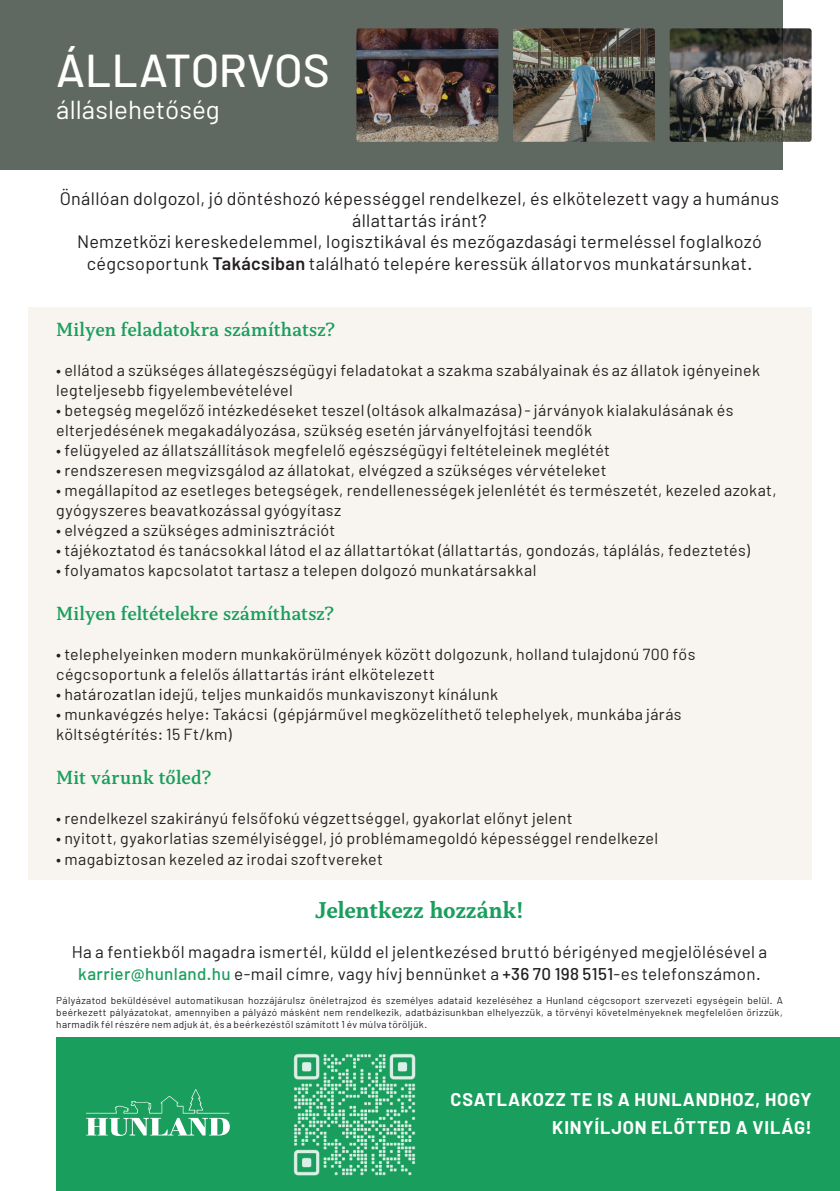
<style>
.page{position:relative;width:840px;height:1191px;background:#fff}
.page>*{position:absolute;margin:0;border:0;box-sizing:border-box;transform-origin:0 0}
.t1{font:500 46px "Barlow";letter-spacing:-.005em;color:#fff}
.t2{font:26px "Barlow";color:#fff}
.t3{font:700 24px "Capitolina";color:#199e5d}
.t4{font:600 20px "Capitolina";letter-spacing:.005em;color:#199e5d}
.t5{font:18px/21.6px "Barlow";letter-spacing:.015em;color:#231f20;text-align:center}
.t6{font:700 18px/28px "Barlow";letter-spacing:.045em;color:#fff;text-align:right}
.t7{font:17px/22px "Barlow";letter-spacing:.02em;color:#231f20;text-align:center}
.t8{font:16px/20px "Barlow";letter-spacing:.025em;color:#231f20}
.t9{font:10px/12px "Barlow";letter-spacing:.035em;color:#231f20;text-align:justify}
.s1{font-weight:600}
.s2{font-weight:500;color:#199e5d}
.s3{font-weight:500}
</style>
<div class="page">
<div style="left:28px;top:307px;width:783px;height:573px;background:#f8f5f0"></div>
<div style="left:57px;top:1037px;width:782px;height:154px;background:#199e5d"></div>
<svg style="left:86px;top:1089px;width:144px;height:47px"></svg>
<div style="left:0;top:0;width:782px;height:170px;background:#5f6961"></div>
<img style="left:669px;top:28px;width:142px;height:114px">
<img style="left:513px;top:28px;width:141px;height:114px">
<img style="left:356px;top:28px;width:142px;height:114px">
<img style="left:293px;top:1053px;width:123px;height:123px">
<h1 class="t1" style="left:56px;top:42px;width:275px">ÁLLATORVOS</h1>
<h2 class="t2" style="left:56px;top:93px;width:165px">álláslehetőség</h2>
<p class="t5" style="left:60px;top:187px;width:720px">Önállóan dolgozol, jó döntéshozó képességgel rendelkezel, és elkötelezett vagy a humánus állattartás iránt?<br>Nemzetközi kereskedelemmel, logisztikával és mezőgazdasági termeléssel foglalkozó cégcsoportunk <span class="s1">Takácsiban</span> található telepére keressük állatorvos munkatársunkat.</p>
<p class="t4" style="left:56px;top:317px;width:280px">Milyen feladatokra számíthatsz?</p>
<p class="t8" style="left:56px;top:359px;width:705px">• ellátod a szükséges állategészségügyi feladatokat a szakma szabályainak és az állatok igényeinek legteljesebb figyelembevételével</p>
<p class="t8" style="left:56px;top:399px;width:678px">• betegség megelőző intézkedéseket teszel (oltások alkalmazása) - járványok kialakulásának és elterjedésének megakadályozása, szükség esetén járványelfojtási teendők</p>
<p class="t8" style="left:56px;top:439px;width:555px">• felügyeled az állatszállítások megfelelő egészségügyi feltételeinek meglétét</p>
<p class="t8" style="left:56px;top:459px;width:551px">• rendszeresen megvizsgálod az állatokat, elvégzed a szükséges vérvételeket</p>
<p class="t8" style="left:56px;top:479px;width:721px">• megállapítod az esetleges betegségek, rendellenességek jelenlétét és természetét, kezeled azokat, gyógyszeres beavatkozással gyógyítasz</p>
<p class="t8" style="left:56px;top:519px;width:280px">• elvégzed a szükséges adminisztrációt</p>
<p class="t8" style="left:56px;top:539px;width:694px">• tájékoztatod és tanácsokkal látod el az állattartókat (állattartás, gondozás, táplálás, fedeztetés)</p>
<p class="t8" style="left:56px;top:560px;width:481px">• folyamatos kapcsolatot tartasz a telepen dolgozó munkatársakkal</p>
<p class="t4" style="left:56px;top:602px;width:279px">Milyen feltételekre számíthatsz?</p>
<p class="t8" style="left:56px;top:644px;width:640px">• telephelyeinken modern munkakörülmények között dolgozunk, holland tulajdonú 700 fős cégcsoportunk a felelős állattartás iránt elkötelezett</p>
<p class="t8" style="left:56px;top:684px;width:443px">• határozatlan idejű, teljes munkaidős munkaviszonyt kínálunk</p>
<p class="t8" style="left:56px;top:704px;width:626px">• munkavégzés helye: Takácsi (gépjárművel megközelíthető telephelyek, munkába járás költségtérítés: 15 Ft/km)</p>
<p class="t4" style="left:56px;top:766px;width:157px">Mit várunk tőled?</p>
<p class="t8" style="left:56px;top:808px;width:517px">• rendelkezel szakirányú felsőfokú végzettséggel, gyakorlat előnyt jelent</p>
<p class="t8" style="left:56px;top:828px;width:603px">• nyitott, gyakorlatias személyiséggel, jó problémamegoldó képességgel rendelkezel</p>
<p class="t8" style="left:56px;top:848px;width:328px">• magabiztosan kezeled az irodai szoftvereket</p>
<h3 class="t3" style="left:315px;top:895px;width:210px">Jelentkezz hozzánk!</h3>
<p class="t7" style="left:72px;top:940px;width:696px">Ha a fentiekből magadra ismertél, küldd el jelentkezésed bruttó bérigényed megjelölésével a <span class="s2">karrier@hunland.hu</span> e-mail címre, vagy hívj bennünket a <span class="s3">+36 70 198 5151</span>-es telefonszámon.</p>
<p class="t9" style="left:56px;top:993px;width:727px">Pályázatod beküldésével automatikusan hozzájárulsz önéletrajzod és személyes adataid kezeléséhez a Hunland cégcsoport szervezeti egységein belül. A beérkezett pályázatokat, amennyiben a pályázó másként nem rendelkezik, adatbázisunkban elhelyezzük, a törvényi követelményeknek megfelelően őrizzük, harmadik fél részére nem adjuk át, és a beérkezéstől számított 1 év múlva töröljük.</p>
<p class="t6" style="left:450px;top:1085px;width:362px">CSATLAKOZZ TE IS A HUNLANDHOZ, HOGY<br>KINYÍLJON ELŐTTED A VILÁG!</p>
</div>
